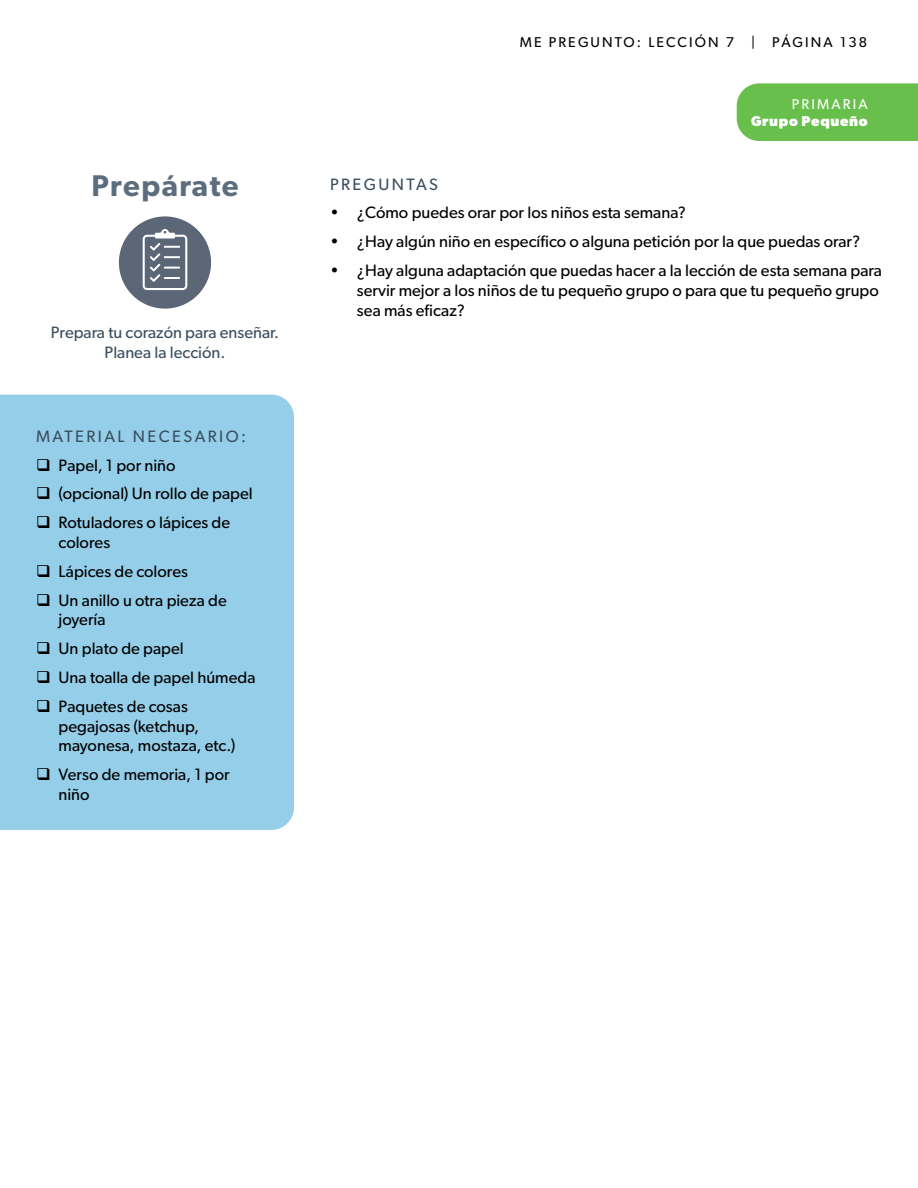
<style>
.page{position:relative;width:918px;height:1188px;background:#fff}
.page>*{position:absolute;margin:0;border:0;box-sizing:border-box;transform-origin:0 0}
.t1{font:600 30px "Gibson";letter-spacing:.05em;color:#5c6e7d}
.t2{font:16.5px/19.8px "Gibson";color:#000}
.t3{font:16.5px/19.8px "Gibson";color:#3b4f61;text-align:center}
.t4{font:16.5px "Gibson";letter-spacing:.15em;color:#3b4f61}
.t5{font:14.25px "Gibson";letter-spacing:.15em;color:#000}
.t6{font:700 14.25px "Gibson";letter-spacing:.05em;color:#fff}
.t7{font:14.25px "Gibson";letter-spacing:.15em;color:#fff}
</style>
<div class="page">
<div style="left:737px;top:83px;width:181px;height:58px;background:#68bf4b"></div>
<div style="left:119px;top:216px;width:92px;height:93px;background:#5b6676;border-radius:50%"></div>
<svg style="left:143px;top:229px;width:44px;height:61px"></svg>
<div style="left:0;top:395px;width:294px;height:435px;background:#95cee9"></div>
<p class="t5" style="left:520px;top:34px;width:349px">ME PREGUNTO: LECCIÓN 7 | PÁGINA 138</p>
<p class="t7" style="left:792px;top:96px;width:77px">PRIMARIA</p>
<p class="t6" style="left:751px;top:113px;width:118px">Grupo Pequeño</p>
<h1 class="t1" style="left:91px;top:168px;width:149px">Prepárate</h1>
<p class="t4" style="left:330px;top:174px;width:109px">PREGUNTAS</p>
<p class="t2" style="left:330px;top:203px;width:358px">• ¿Cómo puedes orar por los niños esta semana?</p>
<p class="t2" style="left:330px;top:231px;width:532px">• ¿Hay algún niño en específico o alguna petición por la que puedas orar?</p>
<p class="t2" style="left:357px;top:260px;width:526px;text-indent:-27px">• ¿Hay alguna adaptación que puedas hacer a la lección de esta semana para servir mejor a los niños de tu pequeño grupo o para que tu pequeño grupo sea más eficaz?</p>
<p class="t3" style="left:51px;top:323px;width:230px">Prepara tu corazón para enseñar.<br>Planea la lección.</p>
<p class="t4" style="left:36px;top:426px;width:212px">MATERIAL NECESARIO:</p>
<p class="t2" style="left:36px;top:455px;width:141px">❑ Papel, 1 por niño</p>
<p class="t2" style="left:36px;top:484px;width:218px">❑ (opcional) Un rollo de papel</p>
<p class="t2" style="left:59px;top:512px;width:173px;text-indent:-23px">❑ Rotuladores o lápices de colores</p>
<p class="t2" style="left:36px;top:561px;width:154px">❑ Lápices de colores</p>
<p class="t2" style="left:59px;top:590px;width:170px;text-indent:-23px">❑ Un anillo u otra pieza de joyería</p>
<p class="t2" style="left:36px;top:638px;width:149px">❑ Un plato de papel</p>
<p class="t2" style="left:36px;top:667px;width:221px">❑ Una toalla de papel húmeda</p>
<p class="t2" style="left:59px;top:696px;width:179px;text-indent:-23px">❑ Paquetes de cosas pegajosas (ketchup, mayonesa, mostaza, etc.)</p>
<p class="t2" style="left:59px;top:764px;width:173px;text-indent:-23px">❑ Verso de memoria, 1 por niño</p>
</div>
